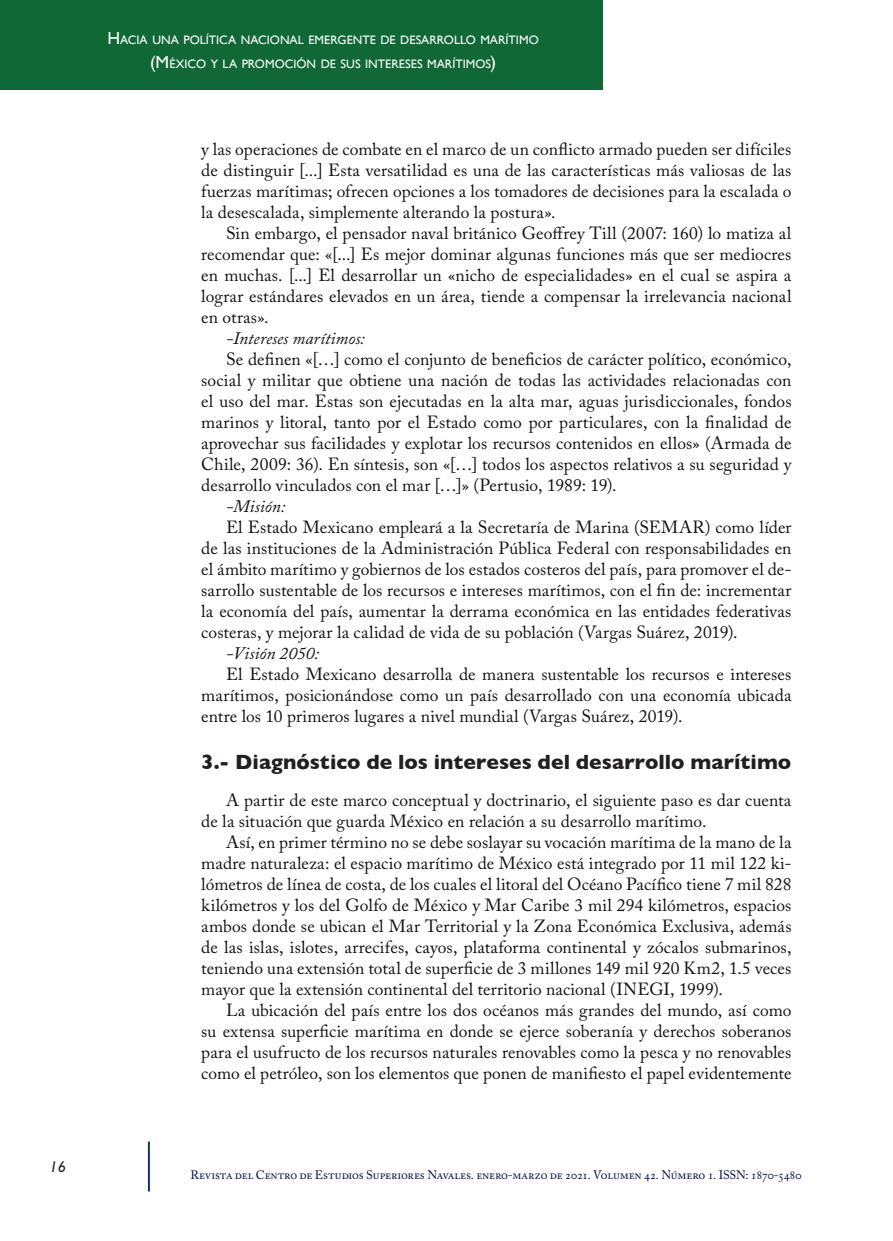
<style>
.page{position:relative;width:893px;height:1241px;background:#fff}
.page>*{position:absolute;margin:0;border:0;box-sizing:border-box;transform-origin:0 0}
._03_Subtítulos{font:700 21px "Gill Sans";letter-spacing:.005em;color:#231f20}
._05_Normal{font:17.5px/21px "Adobe Caslon Pro";letter-spacing:.005em;color:#111;text-align:justify}
._05_Normal-2{font:italic 17.5px "Adobe Caslon Pro";color:#111}
.t1{font:italic 500 15.75px "Gill Sans";color:#231f20}
.t2{font:12.25px/24.5px "Gill Sans";color:#fff;text-align:center}
.t3{font:12.25px "Adobe Caslon Pro";letter-spacing:-.015em;color:#030e4f}
.s1{font-family:"Aller";font-weight:400;font-style:normal;color:#fff}
.s2{font-size:17.5px}
</style>
<div class="page">
<hr style="left:148px;top:1141px;width:2px;height:50px;background:#183463">
<div style="left:0;top:0;width:603px;height:89px;background:#106836"></div>
<p class="t1" style="left:50px;top:1157px;width:29px">16<span class="s1">16</span></p>
<p class="t2" style="left:107px;top:27px;width:433px"><span class="s2">H</span>ACIA UNA POLÍTICA NACIONAL EMERGENTE DE DESARROLLO MARÍTIMO <span class="s2">(M</span> ÉXICO Y LA PROMOCIÓN DE SUS INTERESES MARÍTIMOS<span class="s2">)</span></p>
<p class="_05_Normal" style="left:201px;top:138px;width:592px">y las operaciones de combate en el marco de un conflicto armado pueden ser difíciles de distinguir [...] Esta versatilidad es una de las características más valiosas de las fuerzas marítimas; ofrecen opciones a los tomadores de decisiones para la escalada o la desescalada, simplemente alterando la postura».</p>
<p class="_05_Normal" style="left:201px;top:222px;width:592px;text-indent:25px">Sin embargo, el pensador naval británico Geoffrey Till (2007: 160) lo matiza al recomendar que: «[...] Es mejor dominar algunas funciones más que ser mediocres en muchas. [...] El desarrollar un «nicho de especialidades» en el cual se aspira a lograr estándares elevados en un área, tiende a compensar la irrelevancia nacional en otras».</p>
<p class="_05_Normal-2" style="left:226px;top:327px;width:140px">-Intereses marítimos:</p>
<p class="_05_Normal" style="left:201px;top:348px;width:592px;text-indent:25px">Se definen «[…] como el conjunto de beneficios de carácter político, económico, social y militar que obtiene una nación de todas las actividades relacionadas con el uso del mar. Estas son ejecutadas en la alta mar, aguas jurisdiccionales, fondos marinos y litoral, tanto por el Estado como por particulares, con la finalidad de aprovechar sus facilidades y explotar los recursos contenidos en ellos» (Armada de Chile, 2009: 36). En síntesis, son «[…] todos los aspectos relativos a su seguridad y desarrollo vinculados con el mar […]» (Pertusio, 1989: 19).</p>
<p class="_05_Normal-2" style="left:226px;top:495px;width:61px">-Misión:</p>
<p class="_05_Normal" style="left:201px;top:516px;width:592px;text-indent:25px">El Estado Mexicano empleará a la Secretaría de Marina (SEMAR) como líder de las instituciones de la Administración Pública Federal con responsabilidades en el ámbito marítimo y gobiernos de los estados costeros del país, para promover el de&shy;sarrollo sustentable de los recursos e intereses marítimos, con el fin de: incrementar la economía del país, aumentar la derrama económica en las entidades federativas costeras, y mejorar la calidad de vida de su población (Vargas Suárez, 2019).</p>
<p class="_05_Normal-2" style="left:226px;top:642px;width:95px">-Visión 2050:</p>
<p class="_05_Normal" style="left:201px;top:663px;width:592px;text-indent:25px">El Estado Mexicano desarrolla de manera sustentable los recursos e intereses marítimos, posicionándose como un país desarrollado con una economía ubicada entre los 10 primeros lugares a nivel mundial (Vargas Suárez, 2019).</p>
<p class="_03_Subtítulos" style="left:201px;top:745px;width:592px">3.- Diagnóstico de los intereses del desarrollo marítimo</p>
<p class="_05_Normal" style="left:201px;top:789px;width:592px;text-indent:25px">A partir de este marco conceptual y doctrinario, el siguiente paso es dar cuenta de la situación que guarda México en relación a su desarrollo marítimo.</p>
<p class="_05_Normal" style="left:201px;top:831px;width:592px;text-indent:25px">Así, en primer término no se debe soslayar su vocación marítima de la mano de la madre naturaleza: el espacio marítimo de México está integrado por 11 mil 122 ki&shy;lómetros de línea de costa, de los cuales el litoral del Océano Pacífico tiene 7 mil 828 kilómetros y los del Golfo de México y Mar Caribe 3 mil 294 kilómetros, espacios ambos donde se ubican el Mar Territorial y la Zona Económica Exclusiva, además de las islas, islotes, arrecifes, cayos, plataforma continental y zócalos submarinos, teniendo una extensión total de superficie de 3 millones 149 mil 920 Km2, 1.5 veces mayor que la extensión continental del territorio nacional (INEGI, 1999).</p>
<p class="_05_Normal" style="left:201px;top:999px;width:592px;text-indent:25px">La ubicación del país entre los dos océanos más grandes del mundo, así como su extensa superficie marítima en donde se ejerce soberanía y derechos soberanos para el usufructo de los recursos naturales renovables como la pesca y no renovables como el petróleo, son los elementos que ponen de manifiesto el papel evidentemente</p>
<p class="t3" style="left:191px;top:1167px;width:613px">Revista del Centro de Estudios Superiores Navales. enero-marzo de 2021. Volumen 42. Número 1. ISSN: 1870-5480</p>
</div>
